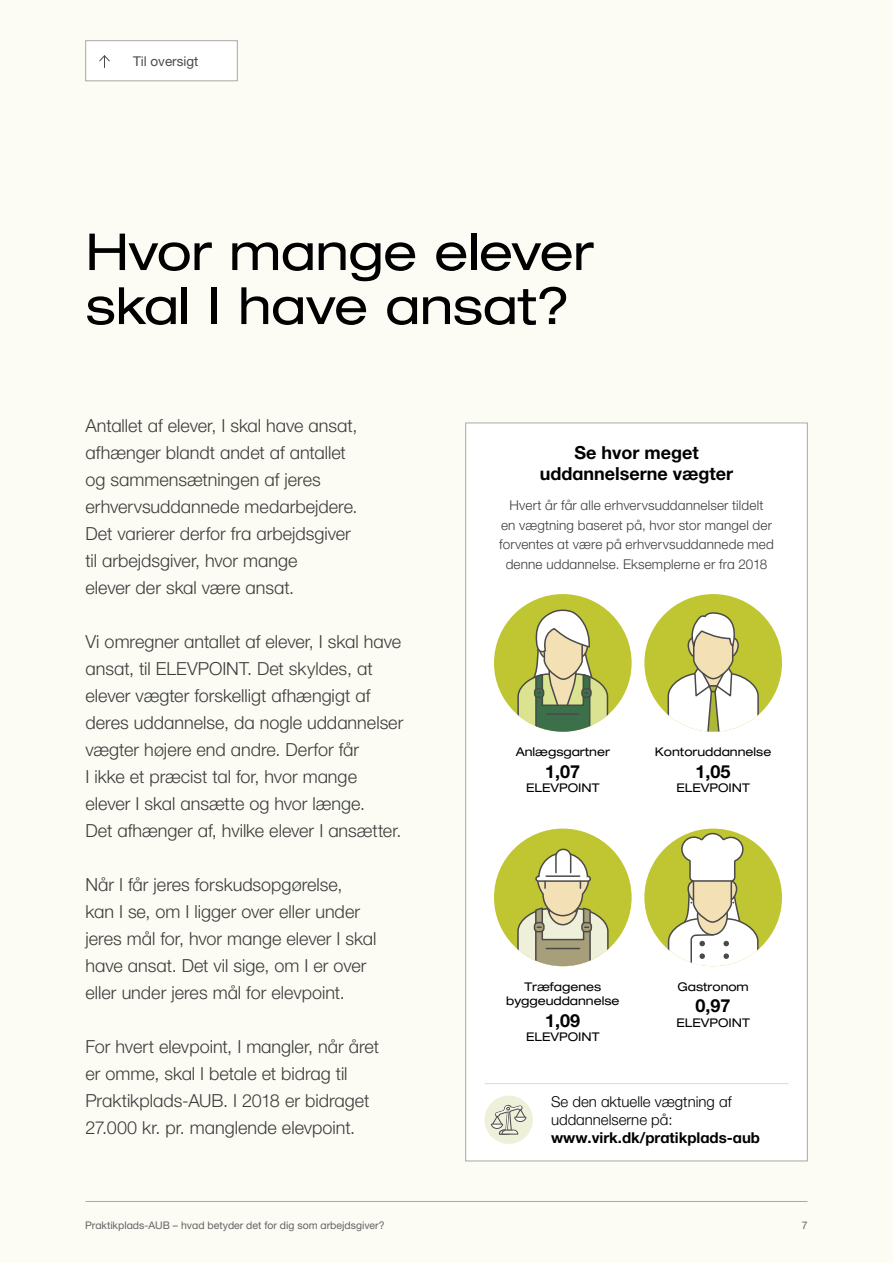
<style>
.page{position:relative;width:893px;height:1263px;background:#fcfcf5}
.page>*{position:absolute;margin:0;border:0;box-sizing:border-box;transform-origin:0 0}
.t1{font:51px/54px "Helvetica Neue ATP Head";letter-spacing:-.005em;color:#000}
.t2{font:300 18px/27px "Helvetica Neue ATP Body";color:#3c3c3b}
.t3{font:700 18px/21px "Helvetica Neue ATP Body";color:#000;text-align:center}
.t4{font:300 15px/18px "Helvetica Neue ATP Body";color:#000}
.t5{font:700 15px "Helvetica Neue ATP Body";color:#000}
.t6{font:300 13.5px/19.5px "Helvetica Neue ATP Body";letter-spacing:.01em;color:#3c3c3b;text-align:center}
.t7{font:13.5px "Helvetica Neue ATP Body";color:#4a4a49}
.t8{font:12px/14.4px "Helvetica Neue ATP Head";color:#000;text-align:center}
.t9{font:10.5px "Helvetica Neue ATP Body";color:#646363}
</style>
<div class="page">
<hr style="left:85px;top:1201px;width:722px;height:1px;background:#a8a8a7">
<div style="left:466px;top:423px;width:341px;height:738px;background:#fff"></div>
<div style="left:644px;top:594px;width:138px;height:138px;background:#c0c632;border-radius:50%"></div>
<svg style="left:667px;top:611px;width:93px;height:121px"></svg>
<div style="left:644px;top:828px;width:138px;height:138px;background:#c0c632;border-radius:50%"></div>
<svg style="left:667px;top:832px;width:92px;height:134px"></svg>
<div style="left:494px;top:594px;width:138px;height:138px;background:#c0c632;border-radius:50%"></div>
<svg style="left:517px;top:608px;width:92px;height:124px"></svg>
<div style="left:494px;top:828px;width:138px;height:138px;background:#c0c632;border-radius:50%"></div>
<svg style="left:516px;top:848px;width:93px;height:118px"></svg>
<div style="left:484px;top:1095px;width:49px;height:49px;background:#eff0da;border-radius:50%"></div>
<svg style="left:491px;top:1097px;width:36px;height:38px"></svg>
<hr style="left:484px;top:1083px;width:304px;height:1px;background:#dadada">
<div style="left:86px;top:41px;width:151px;height:40px;background:#fff"></div>
<div style="left:85px;top:40px;width:152px;height:41px;border:1px solid #a8a8a7"></div>
<svg style="left:99px;top:55px;width:11px;height:13px"></svg>
<p class="t7" style="left:133px;top:53px;width:67px">Til oversigt</p>
<h1 class="t1" style="left:85px;top:224px;width:510px">Hvor mange elever skal I have ansat?</h1>
<p class="t2" style="left:85px;top:412px;width:274px">Antallet af elever, I skal have ansat, afhænger blandt andet af antallet og sammensætningen af jeres erhvervsuddannede medarbejdere.<br>Det varierer derfor fra arbejdsgiver til arbejdsgiver, hvor mange<br>elever der skal være ansat.</p>
<p class="t2" style="left:85px;top:628px;width:319px">Vi omregner antallet af elever, I skal have ansat, til ELEVPOINT. Det skyldes, at elever vægter forskelligt afhængigt af deres uddannelse, da nogle uddannelser vægter højere end andre. Derfor får<br>I ikke et præcist tal for, hvor mange elever I skal ansætte og hvor længe.<br>Det afhænger af, hvilke elever I ansætter.</p>
<p class="t2" style="left:85px;top:871px;width:292px">Når I får jeres forskudsopgørelse,<br>kan I se, om I ligger over eller under jeres mål for, hvor mange elever I skal have ansat. Det vil sige, om I er over eller under jeres mål for elevpoint.</p>
<p class="t2" style="left:85px;top:1033px;width:295px">For hvert elevpoint, I mangler, når året er omme, skal I betale et bidrag til Praktikplads-AUB. I 2018 er bidraget 27.000 kr. pr. manglende elevpoint.</p>
<p class="t3" style="left:540px;top:442px;width:195px">Se hvor meget uddannelserne vægter</p>
<p class="t6" style="left:499px;top:495px;width:276px">Hvert år får alle erhvervsuddannelser tildelt<br>en vægtning baseret på, hvor stor mangel der forventes at være på erhvervsuddannede med denne uddannelse. Eksemplerne er fra 2018</p>
<p class="t8" style="left:516px;top:745px;width:96px">Anlægsgartner</p>
<p class="t3" style="left:545px;top:761px;width:37px">1,07</p>
<p class="t8" style="left:526px;top:781px;width:75px">ELEVPOINT</p>
<p class="t8" style="left:655px;top:745px;width:118px">Kontoruddannelse</p>
<p class="t3" style="left:696px;top:761px;width:37px">1,05</p>
<p class="t8" style="left:676px;top:781px;width:75px">ELEVPOINT</p>
<p class="t8" style="left:506px;top:979px;width:115px">Træfagenes byggeuddannelse</p>
<p class="t3" style="left:545px;top:1009px;width:37px">1,09</p>
<p class="t8" style="left:526px;top:1029px;width:75px">ELEVPOINT</p>
<p class="t8" style="left:677px;top:979px;width:73px">Gastronom</p>
<p class="t3" style="left:696px;top:995px;width:37px">0,97</p>
<p class="t8" style="left:676px;top:1015px;width:75px">ELEVPOINT</p>
<p class="t4" style="left:551px;top:1092px;width:182px">Se den aktuelle vægtning af uddannelserne på:</p>
<p class="t5" style="left:551px;top:1128px;width:211px">www.virk.dk/pratikplads-aub</p>
<p class="t9" style="left:85px;top:1219px;width:301px">Praktikplads-AUB – hvad betyder det for dig som arbejdsgiver?</p>
<p class="t9" style="left:802px;top:1219px;width:7px">7</p>
</div>
